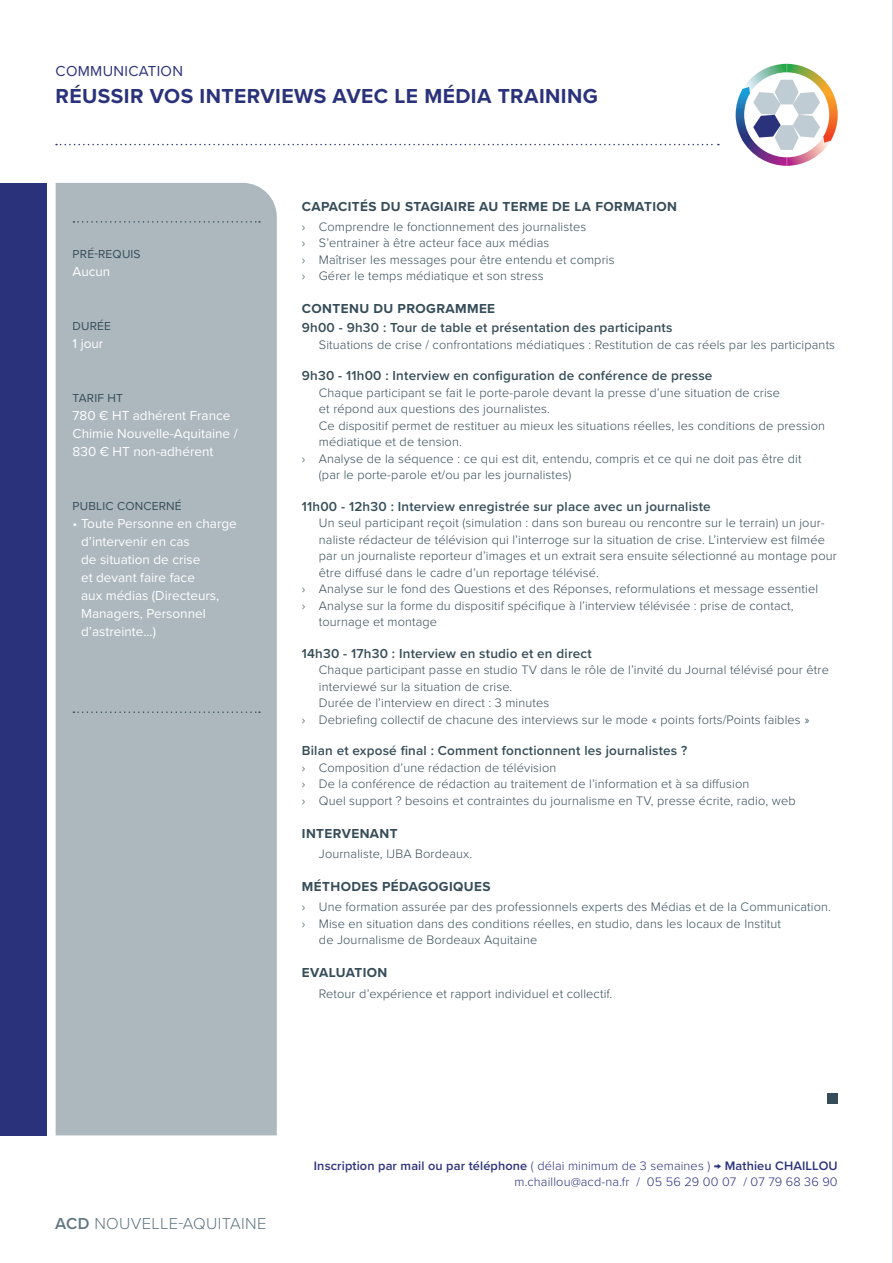
<style>
.page{position:relative;width:893px;height:1263px;background:#fff}
.page>*{position:absolute;margin:0;border:0;box-sizing:border-box;transform-origin:0 0}
.t1{font:700 21px "Proxima Nova";letter-spacing:.02em;color:#2b327c}
.t2{font:300 16.5px "Proxima Nova";letter-spacing:.02em;color:#617782}
.t3{font:15px "Proxima Nova";letter-spacing:.02em;color:#2b327c}
.t4{font:600 13.5px "Proxima Nova";letter-spacing:.015em;color:#364d59}
.t5{font:13.5px/18px "Proxima Nova";color:#fff}
.t6{font:700 13.5px "Proxima Nova";letter-spacing:.03em;color:#364d59}
.t7{font:300 12.75px/16.5px "Proxima Nova";letter-spacing:.01em;color:#364d59}
.TEXTE_COURANT_SANS_TAB{font:300 12.75px/16.5px "Proxima Nova";letter-spacing:.01em;color:#2b327c;text-align:right}
.t8{font:12px "Proxima Nova";letter-spacing:.015em;color:#364d59}
.s1{font-weight:600}
</style>
<div class="page">
<hr style="left:892px;top:0;width:1px;height:1263px;background:#acb7be">
<div style="left:56px;top:183px;width:221px;height:952px;background:#acb7be"></div>
<svg style="left:73px;top:221px;width:187px;height:2px"></svg>
<svg style="left:73px;top:711px;width:187px;height:2px"></svg>
<svg style="left:56px;top:144px;width:663px;height:1px"></svg>
<div style="left:827px;top:1093px;width:11px;height:10px;background:#364d59"></div>
<div style="left:0;top:183px;width:47px;height:952px;background:#2b327c"></div>
<svg style="left:736px;top:64px;width:102px;height:102px"></svg>
<p class="t3" style="left:56px;top:59px;width:129px">COMMUNICATION</p>
<p class="t1" style="left:56px;top:80px;width:544px">RÉUSSIR VOS INTERVIEWS AVEC LE MÉDIA TRAINING</p>
<p class="t8" style="left:73px;top:245px;width:69px">PRÉ-REQUIS</p>
<p class="t5" style="left:73px;top:262px;width:39px">Aucun</p>
<p class="t8" style="left:73px;top:317px;width:40px">DURÉE</p>
<p class="t5" style="left:73px;top:334px;width:32px">1 jour</p>
<p class="t8" style="left:73px;top:389px;width:52px">TARIF HT</p>
<p class="t5" style="left:73px;top:406px;width:167px">780 € HT adhérent France<br>Chimie Nouvelle-Aquitaine /<br>830 € HT non-adhérent</p>
<p class="t8" style="left:73px;top:497px;width:111px">PUBLIC CONCERNÉ</p>
<p class="t5" style="left:81px;top:514px;width:157px;text-indent:-9px">• Toute Personne en charge d’intervenir en cas<br>de situation de crise<br>et devant faire face<br>aux médias (Directeurs,<br>Managers, Personnel d’astreinte...)</p>
<p class="t6" style="left:302px;top:196px;width:377px">CAPACITÉS DU STAGIAIRE AU TERME DE LA FORMATION</p>
<p class="t7" style="left:302px;top:218px;width:286px">› Comprendre le fonctionnement des journalistes</p>
<p class="t7" style="left:302px;top:234px;width:249px">› S’entrainer à être acteur face aux médias</p>
<p class="t7" style="left:302px;top:251px;width:314px">› Maîtriser les messages pour être entendu et compris</p>
<p class="t7" style="left:302px;top:267px;width:243px">› Gérer le temps médiatique et son stress</p>
<p class="t6" style="left:302px;top:299px;width:195px">CONTENU DU PROGRAMMEE</p>
<p class="t4" style="left:302px;top:318px;width:372px">9h00 - 9h30 : Tour de table et présentation des participants</p>
<p class="t7" style="left:319px;top:335px;width:518px">Situations de crise / confrontations médiatiques : Restitution de cas réels par les participants</p>
<p class="t4" style="left:302px;top:366px;width:412px">9h30 - 11h00 : Interview en configuration de conférence de presse</p>
<p class="t7" style="left:319px;top:383px;width:508px">Chaque participant se fait le porte-parole devant la presse d’une situation de crise<br>et répond aux questions des journalistes.<br>Ce dispositif permet de restituer au mieux les situations réelles, les conditions de pression médiatique et de tension.</p>
<p class="t7" style="left:319px;top:449px;width:484px;text-indent:-17px">› Analyse de la séquence : ce qui est dit, entendu, compris et ce qui ne doit pas être dit (par le porte-parole et/ou par les journalistes)</p>
<p class="t4" style="left:302px;top:496px;width:410px">11h00 - 12h30 : Interview enregistrée sur place avec un journaliste</p>
<p class="t7" style="left:319px;top:514px;width:519px">Un seul participant reçoit (simulation : dans son bureau ou rencontre sur le terrain) un jour&shy;naliste rédacteur de télévision qui l’interroge sur la situation de crise. L’interview est filmée par un journaliste reporteur d’images et un extrait sera ensuite sélectionné au montage pour être diffusé dans le cadre d’un reportage télévisé.</p>
<p class="t7" style="left:302px;top:580px;width:518px">› Analyse sur le fond des Questions et des Réponses, reformulations et message essentiel</p>
<p class="t7" style="left:319px;top:596px;width:476px;text-indent:-17px">› Analyse sur la forme du dispositif spécifique à l’interview télévisée : prise de contact, tournage et montage</p>
<p class="t4" style="left:302px;top:643px;width:291px">14h30 - 17h30 : Interview en studio et en direct</p>
<p class="t7" style="left:319px;top:661px;width:511px">Chaque participant passe en studio TV dans le rôle de l’invité du Journal télévisé pour être interviewé sur la situation de crise.</p>
<p class="t7" style="left:319px;top:694px;width:232px">Durée de l’interview en direct : 3 minutes</p>
<p class="t7" style="left:302px;top:710px;width:509px">› Debriefing collectif de chacune des interviews sur le mode « points forts/Points faibles »</p>
<p class="t4" style="left:302px;top:741px;width:387px">Bilan et exposé final : Comment fonctionnent les journalistes ?</p>
<p class="t7" style="left:302px;top:758px;width:256px">› Composition d’une rédaction de télévision</p>
<p class="t7" style="left:302px;top:775px;width:449px">› De la conférence de rédaction au traitement de l’information et à sa diffusion</p>
<p class="t7" style="left:302px;top:791px;width:495px">› Quel support ? besoins et contraintes du journalisme en TV, presse écrite, radio, web</p>
<p class="t6" style="left:302px;top:823px;width:97px">INTERVENANT</p>
<p class="t7" style="left:319px;top:845px;width:155px">Journaliste, IJBA Bordeaux.</p>
<p class="t6" style="left:302px;top:876px;width:190px">MÉTHODES PÉDAGOGIQUES</p>
<p class="t7" style="left:302px;top:898px;width:530px">› Une formation assurée par des professionnels experts des Médias et de la Communication.</p>
<p class="t7" style="left:319px;top:915px;width:464px;text-indent:-17px">› Mise en situation dans des conditions réelles, en studio, dans les locaux de Institut de Journalisme de Bordeaux Aquitaine</p>
<p class="t6" style="left:302px;top:963px;width:87px">EVALUATION</p>
<p class="t7" style="left:319px;top:984px;width:295px">Retour d’expérience et rapport individuel et collectif.</p>
<p class="t2" style="left:55px;top:1211px;width:213px"><span class="s1">ACD</span> NOUVELLE-AQUITAINE</p>
<p class="TEXTE_COURANT_SANS_TAB" style="left:314px;top:1157px;width:525px"><span class="s1">Inscription par mail ou par téléphone</span> ( délai minimum de 3 semaines ) <span class="s1">→ Mathieu CHAILLOU </span>m.chaillou@acd-na.fr / 05 56 29 00 07 / 07 79 68 36 90</p>
</div>
